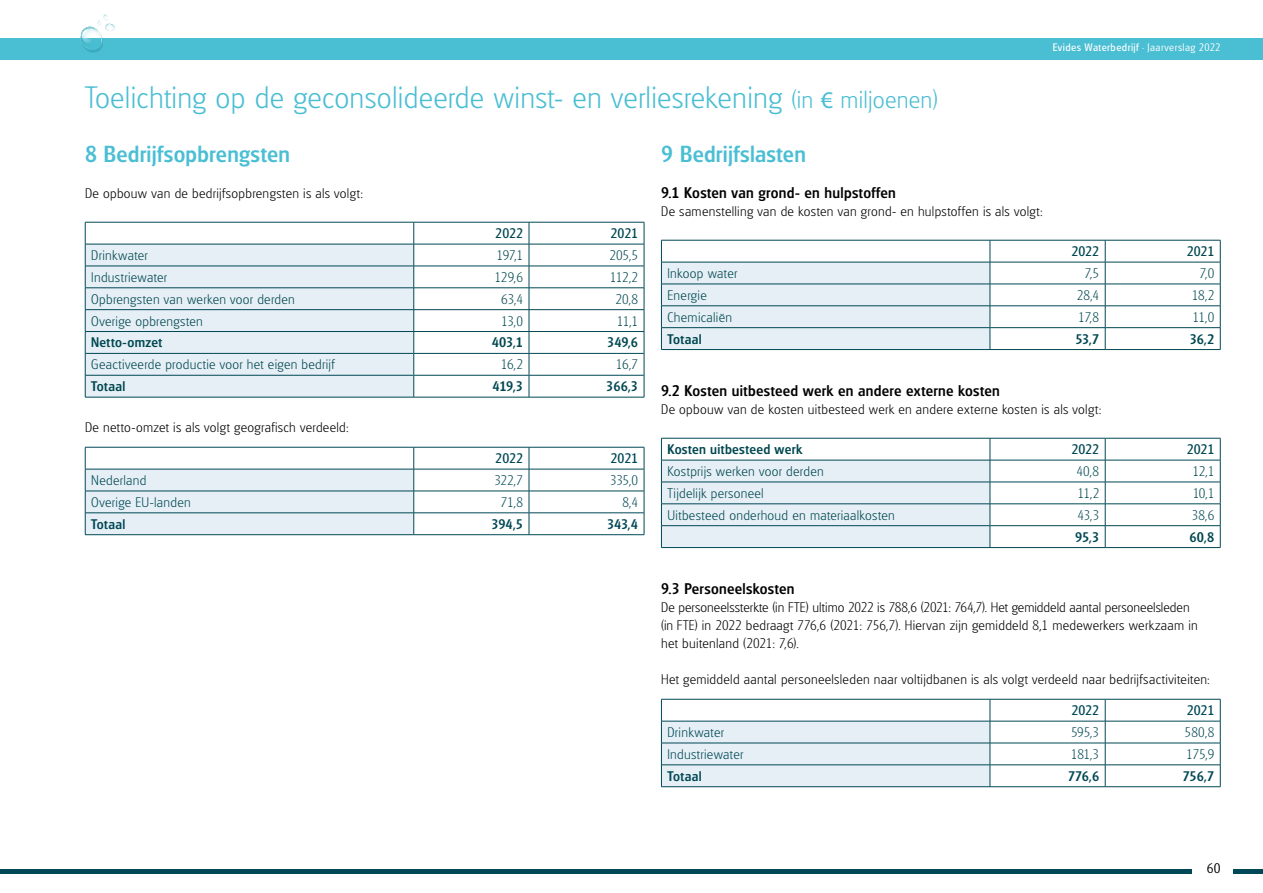
<style>
.page{position:relative;width:1263px;height:893px;background:#fff}
.page>*{position:absolute;margin:0;border:0;box-sizing:border-box;transform-origin:0 0}
.t1{font:200 30px "Glasgow Serial";letter-spacing:.01em;color:#4abed3}
.t2{font:500 22.5px "Glasgow Serial";letter-spacing:.015em;color:#4abed3}
.t3{font:500 15px "Glasgow Serial";letter-spacing:.025em;color:#000}
.t4{font:200 13.5px/18px "Glasgow Serial";letter-spacing:.02em;color:#000}
.t5{font:200 13.5px "Glasgow Serial";letter-spacing:.02em;color:#004750}
.t6{font:200 13.5px "Glasgow Serial";letter-spacing:.02em;color:#004855}
.t7{font:500 13.5px "Glasgow Serial";letter-spacing:.025em;color:#004750}
.t8{font:500 13.5px "Glasgow Serial";color:#004855}
.t9{font:13.5px "Glasgow Serial";letter-spacing:-.005em;color:#004750}
.t10{font:13.5px "Glasgow Serial";letter-spacing:-.005em;color:#004855}
.t11{font:300 13.5px "Glasgow Serial";color:#000}
.t12{font:10.5px "Glasgow Serial";letter-spacing:.045em;color:#fff}
.s1{font-weight:300}
.s2{font-size:24px}
.s3{font-family:"Myriad Pro";font-weight:400;font-size:24px}
</style>
<div class="page">
<div style="left:0;top:38px;width:1263px;height:22px;background:#4abed3"></div>
<img style="left:81px;top:14px;width:34px;height:39px">
<div style="left:0;top:869px;width:1192px;height:5px;background:#004855"></div>
<div style="left:1233px;top:869px;width:30px;height:5px;background:#004855"></div>
<svg style="left:85px;top:222px;width:560px;height:175px"></svg>
<hr style="left:85px;top:397px;width:329px;height:1px;background:#004855">
<hr style="left:414px;top:397px;width:115px;height:1px;background:#004855">
<hr style="left:529px;top:397px;width:115px;height:1px;background:#004855">
<hr style="left:85px;top:375px;width:329px;height:1px;background:#004855">
<hr style="left:414px;top:375px;width:115px;height:1px;background:#004855">
<hr style="left:529px;top:375px;width:115px;height:1px;background:#004855">
<hr style="left:85px;top:353px;width:329px;height:1px;background:#004855">
<hr style="left:414px;top:353px;width:115px;height:1px;background:#004855">
<hr style="left:529px;top:353px;width:115px;height:1px;background:#004855">
<svg style="left:85px;top:447px;width:560px;height:88px"></svg>
<hr style="left:85px;top:534px;width:329px;height:1px;background:#004855">
<hr style="left:414px;top:534px;width:115px;height:1px;background:#004855">
<hr style="left:529px;top:534px;width:115px;height:1px;background:#004855">
<svg style="left:661px;top:240px;width:560px;height:110px"></svg>
<hr style="left:661px;top:349px;width:329px;height:1px;background:#004855">
<hr style="left:990px;top:349px;width:115px;height:1px;background:#004855">
<hr style="left:1105px;top:349px;width:115px;height:1px;background:#004855">
<svg style="left:661px;top:438px;width:560px;height:110px"></svg>
<hr style="left:661px;top:547px;width:329px;height:1px;background:#004855">
<hr style="left:990px;top:547px;width:115px;height:1px;background:#004855">
<hr style="left:1105px;top:547px;width:115px;height:1px;background:#004855">
<svg style="left:661px;top:699px;width:560px;height:88px"></svg>
<hr style="left:661px;top:786px;width:329px;height:1px;background:#004855">
<hr style="left:990px;top:786px;width:115px;height:1px;background:#004855">
<hr style="left:1105px;top:786px;width:115px;height:1px;background:#004855">
<p class="t12" style="left:1053px;top:41px;width:169px">Evides Waterbedrijf <span class="s1">• Jaarverslag 2022</span></p>
<h1 class="t1" style="left:85px;top:80px;width:854px">Toelichting op de geconsolideerde winst- en verliesrekening <span class="s2">(in</span> <span class="s3">€</span> <span class="s2">miljoenen)</span></h1>
<h2 class="t2" style="left:85px;top:140px;width:206px">8 Bedrijfsopbrengsten</h2>
<p class="t4" style="left:85px;top:184px;width:280px">De opbouw van de bedrijfsopbrengsten is als volgt:</p>
<p class="t9" style="left:495px;top:225px;width:29px">2022</p>
<p class="t9" style="left:610px;top:225px;width:29px">2021</p>
<p class="t5" style="left:91px;top:247px;width:58px">Drinkwater</p>
<p class="t5" style="left:496px;top:247px;width:28px">197,1</p>
<p class="t5" style="left:609px;top:247px;width:30px">205,5</p>
<p class="t5" style="left:91px;top:269px;width:77px">Industriewater</p>
<p class="t5" style="left:494px;top:269px;width:30px">129,6</p>
<p class="t5" style="left:610px;top:269px;width:30px">112,2</p>
<p class="t5" style="left:91px;top:291px;width:205px">Opbrengsten van werken voor derden</p>
<p class="t5" style="left:501px;top:291px;width:23px">63,4</p>
<p class="t5" style="left:615px;top:291px;width:24px">20,8</p>
<p class="t5" style="left:91px;top:313px;width:113px">Overige opbrengsten</p>
<p class="t5" style="left:501px;top:313px;width:23px">13,0</p>
<p class="t5" style="left:617px;top:313px;width:23px">11,1</p>
<p class="t7" style="left:91px;top:334px;width:72px">Netto-omzet</p>
<p class="t7" style="left:492px;top:334px;width:33px">403,1</p>
<p class="t7" style="left:607px;top:334px;width:32px">349,6</p>
<p class="t5" style="left:91px;top:356px;width:245px">Geactiveerde productie voor het eigen bedrijf</p>
<p class="t5" style="left:501px;top:356px;width:24px">16,2</p>
<p class="t5" style="left:616px;top:356px;width:24px">16,7</p>
<p class="t7" style="left:91px;top:378px;width:36px">Totaal</p>
<p class="t7" style="left:493px;top:378px;width:32px">419,3</p>
<p class="t7" style="left:606px;top:378px;width:33px">366,3</p>
<p class="t4" style="left:85px;top:418px;width:265px">De netto-omzet is als volgt geografisch verdeeld:</p>
<p class="t10" style="left:495px;top:450px;width:29px">2022</p>
<p class="t10" style="left:610px;top:450px;width:29px">2021</p>
<p class="t6" style="left:91px;top:472px;width:57px">Nederland</p>
<p class="t6" style="left:494px;top:472px;width:30px">322,7</p>
<p class="t6" style="left:610px;top:472px;width:29px">335,0</p>
<p class="t6" style="left:91px;top:494px;width:101px">Overige EU-landen</p>
<p class="t6" style="left:501px;top:494px;width:24px">71,8</p>
<p class="t6" style="left:622px;top:494px;width:17px">8,4</p>
<p class="t8" style="left:91px;top:516px;width:36px">Totaal</p>
<p class="t8" style="left:491px;top:516px;width:33px">394,5</p>
<p class="t8" style="left:607px;top:516px;width:33px">343,4</p>
<h2 class="t2" style="left:661px;top:140px;width:146px">9 Bedrijfslasten</h2>
<p class="t3" style="left:661px;top:183px;width:236px">9.1 Kosten van grond- en hulpstoffen</p>
<p class="t4" style="left:661px;top:202px;width:383px">De samenstelling van de kosten van grond- en hulpstoffen is als volgt:</p>
<p class="t9" style="left:1071px;top:243px;width:29px">2022</p>
<p class="t9" style="left:1187px;top:243px;width:29px">2021</p>
<p class="t5" style="left:667px;top:265px;width:71px">Inkoop water</p>
<p class="t5" style="left:1085px;top:265px;width:16px">7,5</p>
<p class="t5" style="left:1200px;top:265px;width:16px">7,0</p>
<p class="t5" style="left:667px;top:287px;width:41px">Energie</p>
<p class="t5" style="left:1077px;top:287px;width:24px">28,4</p>
<p class="t5" style="left:1192px;top:287px;width:24px">18,2</p>
<p class="t5" style="left:667px;top:309px;width:66px">Chemicaliën</p>
<p class="t5" style="left:1078px;top:309px;width:23px">17,8</p>
<p class="t5" style="left:1192px;top:309px;width:23px">11,0</p>
<p class="t7" style="left:667px;top:330px;width:36px">Totaal</p>
<p class="t7" style="left:1075px;top:330px;width:25px">53,7</p>
<p class="t7" style="left:1190px;top:330px;width:26px">36,2</p>
<p class="t3" style="left:661px;top:381px;width:340px">9.2 Kosten uitbesteed werk en andere externe kosten</p>
<p class="t4" style="left:661px;top:400px;width:442px">De opbouw van de kosten uitbesteed werk en andere externe kosten is als volgt:</p>
<p class="t7" style="left:667px;top:441px;width:136px">Kosten uitbesteed werk</p>
<p class="t9" style="left:1071px;top:441px;width:29px">2022</p>
<p class="t9" style="left:1187px;top:441px;width:29px">2021</p>
<p class="t5" style="left:667px;top:463px;width:158px">Kostprijs werken voor derden</p>
<p class="t5" style="left:1076px;top:463px;width:24px">40,8</p>
<p class="t5" style="left:1192px;top:463px;width:23px">12,1</p>
<p class="t5" style="left:667px;top:485px;width:98px">Tijdelijk personeel</p>
<p class="t5" style="left:1077px;top:485px;width:23px">11,2</p>
<p class="t5" style="left:1193px;top:485px;width:23px">10,1</p>
<p class="t5" style="left:667px;top:507px;width:229px">Uitbesteed onderhoud en materiaalkosten</p>
<p class="t5" style="left:1077px;top:507px;width:23px">43,3</p>
<p class="t5" style="left:1192px;top:507px;width:24px">38,6</p>
<p class="t7" style="left:1075px;top:528px;width:25px">95,3</p>
<p class="t7" style="left:1189px;top:528px;width:26px">60,8</p>
<p class="t3" style="left:661px;top:579px;width:135px">9.3 Personeelskosten</p>
<p class="t4" style="left:661px;top:598px;width:538px">De personeelssterkte (in FTE) ultimo 2022 is 788,6 (2021: 764,7). Het gemiddeld aantal personeelsleden (in FTE) in 2022 bedraagt 776,6 (2021: 756,7). Hiervan zijn gemiddeld 8,1 medewerkers werkzaam in het buitenland (2021: 7,6).</p>
<p class="t4" style="left:661px;top:670px;width:550px">Het gemiddeld aantal personeelsleden naar voltijdbanen is als volgt verdeeld naar bedrijfsactiviteiten:</p>
<p class="t10" style="left:1071px;top:702px;width:29px">2022</p>
<p class="t10" style="left:1187px;top:702px;width:29px">2021</p>
<p class="t6" style="left:667px;top:724px;width:58px">Drinkwater</p>
<p class="t6" style="left:1071px;top:724px;width:30px">595,3</p>
<p class="t6" style="left:1184px;top:724px;width:31px">580,8</p>
<p class="t6" style="left:667px;top:746px;width:77px">Industriewater</p>
<p class="t6" style="left:1071px;top:746px;width:30px">181,3</p>
<p class="t6" style="left:1186px;top:746px;width:30px">175,9</p>
<p class="t8" style="left:667px;top:768px;width:36px">Totaal</p>
<p class="t8" style="left:1068px;top:768px;width:33px">776,6</p>
<p class="t8" style="left:1183px;top:768px;width:33px">756,7</p>
<p class="t11" style="left:1207px;top:860px;width:15px">60</p>
</div>
